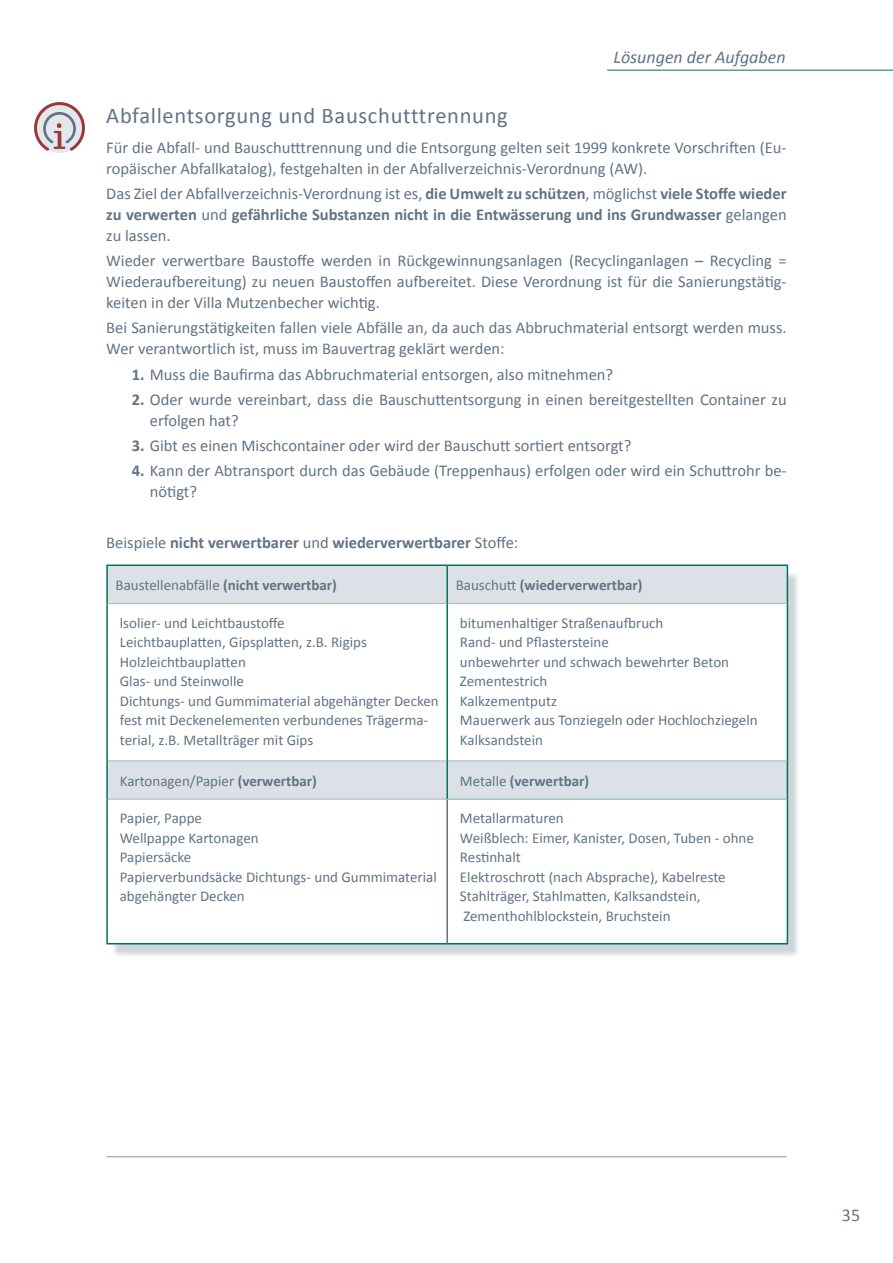
<style>
.page{position:relative;width:893px;height:1263px;background:#fff}
.page>*{position:absolute;margin:0;border:0;box-sizing:border-box;transform-origin:0 0}
.t1{font:22.5px "Calibri";letter-spacing:.03em;color:#617385}
.t2{font:italic 18px "Calibri";color:#617385}
.t3{font:18px "Calibri";color:#617385}
.t4{font:16.5px/21px "Calibri";color:#617385}
.t5{font:700 16.5px/21px "Calibri";color:#617385;text-align:justify}
.t6{font:15px/19.5px "Calibri";color:#617385}
.t7{font:700 15px "Calibri";color:#617385}
.s1{font-weight:400}
.s2{font-weight:700}
</style>
<div class="page">
<hr style="left:607px;top:70px;width:286px;height:1px;background:#007458">
<hr style="left:106px;top:1156px;width:681px;height:1px;background:#abb5c3">
<svg style="left:34px;top:102px;width:51px;height:51px"></svg>
<div style="left:112px;top:571px;width:688px;height:387px;background:#617385;opacity:.3"></div>
<div style="left:107px;top:567px;width:680px;height:377px;background:#fff"></div>
<svg style="left:108px;top:566px;width:679px;height:233px"></svg>
<hr style="left:446px;top:799px;width:2px;height:144px;background:#617385">
<hr style="left:106px;top:564px;width:341px;height:2px;background:#007458">
<hr style="left:106px;top:566px;width:2px;height:37px;background:#007458">
<hr style="left:447px;top:564px;width:341px;height:2px;background:#007458">
<hr style="left:787px;top:566px;width:1px;height:37px;background:#007458">
<hr style="left:106px;top:603px;width:2px;height:158px;background:#007458">
<hr style="left:787px;top:603px;width:1px;height:158px;background:#007458">
<hr style="left:106px;top:761px;width:2px;height:38px;background:#007458">
<hr style="left:787px;top:761px;width:1px;height:38px;background:#007458">
<hr style="left:106px;top:799px;width:2px;height:144px;background:#007458">
<hr style="left:787px;top:799px;width:1px;height:144px;background:#007458">
<hr style="left:106px;top:943px;width:341px;height:1px;background:#007458">
<hr style="left:447px;top:943px;width:341px;height:1px;background:#007458">
<hr style="left:108px;top:760px;width:338px;height:1px;background:#abb5c3">
<hr style="left:448px;top:760px;width:339px;height:1px;background:#abb5c3">
<hr style="left:108px;top:799px;width:339px;height:1px;background:#abb5c3">
<hr style="left:447px;top:799px;width:340px;height:1px;background:#7bb3a3">
<hr style="left:108px;top:603px;width:338px;height:1px;background:#abb5c3">
<hr style="left:448px;top:603px;width:339px;height:1px;background:#abb5c3">
<hr style="left:446px;top:566px;width:2px;height:37px;background:#007458">
<hr style="left:446px;top:603px;width:2px;height:158px;background:#007458">
<hr style="left:446px;top:761px;width:2px;height:38px;background:#007458">
<p class="t2" style="left:613px;top:45px;width:174px">Lösungen der Aufgaben</p>
<h1 class="t1" style="left:106px;top:102px;width:403px">Abfallentsorgung und Bauschutttrennung</h1>
<p class="t4" style="left:106px;top:136px;width:682px">Für die Abfall- und Bauschutttrennung und die Entsorgung gelten seit 1999 konkrete Vorschriften (Eu&shy;ropäischer Abfallkatalog), festgehalten in der Abfallverzeichnis-Verordnung (AW).</p>
<p class="t5" style="left:106px;top:183px;width:682px"><span class="s1">Das Ziel der Abfallverzeichnis-Verordnung ist es,</span> die Umwelt zu schützen<span class="s1">, möglichst</span> viele Stoffe wieder zu verwerten <span class="s1">und</span> gefährliche Substanzen nicht in die Entwässerung und ins Grundwasser <span class="s1">gelangen zu lassen.</span></p>
<p class="t4" style="left:106px;top:249px;width:682px;text-align:justify">Wieder verwertbare Baustoffe werden in Rückgewinnungsanlagen (Recyclinganlagen – Recycling = Wiederaufbereitung) zu neuen Baustoffen aufbereitet. Diese Verordnung ist für die Sanierungstätig&shy;keiten in der Villa Mutzenbecher wichtig.</p>
<p class="t4" style="left:106px;top:317px;width:682px">Bei Sanierungstätigkeiten fallen viele Abfälle an, da auch das Abbruchmaterial entsorgt werden muss.<br>Wer verantwortlich ist, muss im Bauvertrag geklärt werden:</p>
<p class="t4" style="left:132px;top:363px;width:483px"><span class="s2">1.</span> Muss die Baufirma das Abbruchmaterial entsorgen, also mitnehmen?</p>
<p class="t4" style="left:150px;top:388px;width:638px;text-indent:-18px"><span class="s2">2.</span> Oder wurde vereinbart, dass die Bauschuttentsorgung in einen bereitgestellten Container zu erfolgen hat?</p>
<p class="t4" style="left:132px;top:434px;width:501px"><span class="s2">3.</span> Gibt es einen Mischcontainer oder wird der Bauschutt sortiert entsorgt?</p>
<p class="t4" style="left:150px;top:460px;width:638px;text-indent:-18px"><span class="s2">4.</span> Kann der Abtransport durch das Gebäude (Treppenhaus) erfolgen oder wird ein Schuttrohr be&shy;nötigt?</p>
<p class="t5" style="left:106px;top:532px;width:413px"><span class="s1">Beispiele</span> nicht verwertbarer <span class="s1">und</span> wiederverwertbarer <span class="s1">Stoffe:</span></p>
<p class="t6" style="left:116px;top:575px;width:223px">Baustellenabfälle <span class="s2">(nicht verwertbar)</span></p>
<p class="t7" style="left:456px;top:575px;width:188px"><span class="s1">Bauschutt</span> (wiederverwertbar)</p>
<p class="t6" style="left:120px;top:612px;width:320px">lsolier- und Leichtbaustoffe<br>Leichtbauplatten, Gipsplatten, z.B. Rigips Holzleichtbauplatten<br>Glas- und Steinwolle<br>Dichtungs- und Gummimaterial abgehängter Decken fest mit Deckenelementen verbundenes Trägerma&shy;terial, z.B. Metallträger mit Gips</p>
<p class="t6" style="left:460px;top:612px;width:299px">bitumenhaltiger Straßenaufbruch<br>Rand- und Pflastersteine<br>unbewehrter und schwach bewehrter Beton<br>Zementestrich<br>Kalkzementputz<br>Mauerwerk aus Tonziegeln oder Hochlochziegeln<br>Kalksandstein</p>
<p class="t6" style="left:120px;top:770px;width:199px">Kartonagen/Papier <span class="s2">(verwertbar)</span></p>
<p class="t7" style="left:460px;top:771px;width:131px"><span class="s1">Metalle</span> (verwertbar)</p>
<p class="t6" style="left:120px;top:808px;width:319px">Papier, Pappe<br>Wellpappe Kartonagen<br>Papiersäcke<br>Papierverbundsäcke Dichtungs- und Gummimaterial abgehängter Decken</p>
<p class="t6" style="left:460px;top:808px;width:295px">Metallarmaturen<br>Weißblech: Eimer, Kanister, Dosen, Tuben - ohne Restinhalt<br>Elektroschrott (nach Absprache), Kabelreste Stahlträger, Stahlmatten, Kalksandstein, Zementhohlblockstein, Bruchstein</p>
<p class="t3" style="left:842px;top:1204px;width:20px">35</p>
</div>
